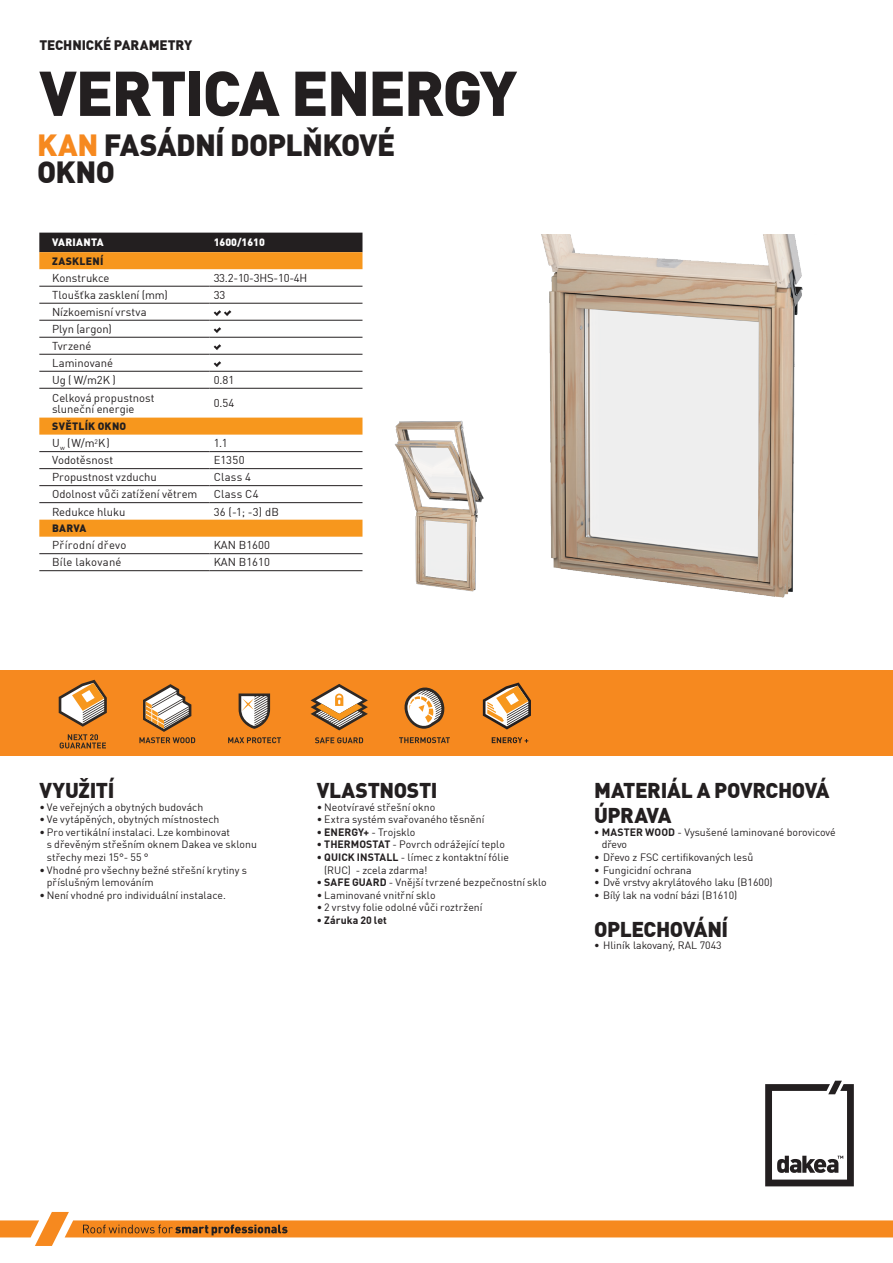
<style>
.page{position:relative;width:893px;height:1263px;background:#fff}
.page>*{position:absolute;margin:0;border:0;box-sizing:border-box;transform-origin:0 0}
.t1{font:900 62.25px "DIN Offc Pro";letter-spacing:-.03em;color:#231f20}
.t2{font:900 30px/27px "DIN Offc Pro";letter-spacing:-.025em;color:#231f20}
.t3{font:900 21px/25.2px "DIN Offc Pro";letter-spacing:-.02em;color:#231f20}
.t4{font:900 13.5px "DIN Offc Pro";letter-spacing:-.005em;color:#231f20}
.t5{font:11.25px/10.5px "DIN Offc Pro";color:#231f20}
.t6{font:11.25px "DIN Offc Pro";letter-spacing:-.02em;color:#231f20}
.t7{font:11.25px "DIN Offc Pro";letter-spacing:.025em;color:#231f20}
.t8{font:11.25px "DIN Offc Pro";letter-spacing:.02em;color:#231f20}
.t9{font:10.5px/12.6px "DIN Offc Pro";color:#231f20}
.t10{font:900 10.5px "DIN Offc Pro";letter-spacing:.02em;color:#231f20}
.t11{font:700 10.5px "DIN Offc Pro";letter-spacing:.005em;color:#231f20}
.Paragraph_Style_1{font:900 10.5px "DIN Offc Pro";color:#fff}
.Paragraph_Style_1-2{font:900 10.5px "DIN Offc Pro";letter-spacing:.03em;color:#fff}
.s1{color:#f6891f}
.s2{font-weight:700}
</style>
<div class="page">
<svg style="left:765px;top:1081px;width:89px;height:105px"></svg>
<svg style="left:0;top:1212px;width:893px;height:34px"></svg>
<img style="left:541px;top:235px;width:262px;height:363px">
<div style="left:39px;top:233px;width:323px;height:19px;background:#231f20"></div>
<svg style="left:39px;top:252px;width:323px;height:285px"></svg>
<hr style="left:39px;top:451px;width:170px;height:1px;background:#231f20">
<hr style="left:209px;top:451px;width:153px;height:1px;background:#231f20">
<hr style="left:39px;top:468px;width:170px;height:1px;background:#231f20">
<hr style="left:209px;top:468px;width:153px;height:1px;background:#231f20">
<hr style="left:39px;top:485px;width:170px;height:1px;background:#231f20">
<hr style="left:209px;top:485px;width:153px;height:1px;background:#231f20">
<hr style="left:39px;top:502px;width:170px;height:1px;background:#231f20">
<hr style="left:209px;top:502px;width:153px;height:1px;background:#231f20">
<hr style="left:39px;top:553px;width:170px;height:1px;background:#231f20">
<hr style="left:209px;top:553px;width:153px;height:1px;background:#231f20">
<hr style="left:39px;top:570px;width:170px;height:1px;background:#231f20">
<hr style="left:209px;top:570px;width:153px;height:1px;background:#231f20">
<hr style="left:39px;top:286px;width:170px;height:1px;background:#231f20">
<hr style="left:209px;top:286px;width:153px;height:1px;background:#231f20">
<hr style="left:39px;top:303px;width:170px;height:1px;background:#231f20">
<hr style="left:209px;top:303px;width:153px;height:1px;background:#231f20">
<hr style="left:39px;top:320px;width:170px;height:1px;background:#231f20">
<hr style="left:209px;top:320px;width:153px;height:1px;background:#231f20">
<hr style="left:39px;top:337px;width:170px;height:1px;background:#231f20">
<hr style="left:209px;top:337px;width:153px;height:1px;background:#231f20">
<hr style="left:39px;top:354px;width:170px;height:1px;background:#231f20">
<hr style="left:209px;top:354px;width:153px;height:1px;background:#231f20">
<hr style="left:39px;top:371px;width:170px;height:1px;background:#231f20">
<hr style="left:209px;top:371px;width:153px;height:1px;background:#231f20">
<hr style="left:39px;top:388px;width:170px;height:1px;background:#231f20">
<hr style="left:209px;top:388px;width:153px;height:1px;background:#231f20">
<svg style="left:214px;top:310px;width:17px;height:6px"></svg>
<svg style="left:214px;top:327px;width:7px;height:6px"></svg>
<svg style="left:214px;top:344px;width:7px;height:6px"></svg>
<svg style="left:214px;top:361px;width:7px;height:6px"></svg>
<img style="left:394px;top:420px;width:90px;height:172px">
<div style="left:0;top:671px;width:893px;height:85px;background:#f6891f"></div>
<svg style="left:139px;top:684px;width:56px;height:59px"></svg>
<svg style="left:239px;top:693px;width:31px;height:36px"></svg>
<svg style="left:228px;top:737px;width:53px;height:6px"></svg>
<svg style="left:315px;top:737px;width:48px;height:6px"></svg>
<svg style="left:311px;top:684px;width:57px;height:46px"></svg>
<svg style="left:59px;top:680px;width:48px;height:47px"></svg>
<svg style="left:60px;top:734px;width:46px;height:14px"></svg>
<svg style="left:492px;top:737px;width:36px;height:6px"></svg>
<svg style="left:483px;top:682px;width:48px;height:47px"></svg>
<svg style="left:399px;top:737px;width:51px;height:6px"></svg>
<svg style="left:404px;top:687px;width:41px;height:42px"></svg>
<p class="t4" style="left:39px;top:33px;width:154px">TECHNICKÉ PARAMETRY</p>
<p class="t1" style="left:39px;top:40px;width:479px">VERTICA ENERGY</p>
<p class="t2" style="left:37px;top:127px;width:360px"><span class="s1">KAN</span> FASÁDNÍ DOPLŇKOVÉ<br>OKNO</p>
<p class="Paragraph_Style_1-2" style="left:52px;top:234px;width:53px">VARIANTA</p>
<p class="Paragraph_Style_1" style="left:214px;top:234px;width:53px">1600/1610</p>
<p class="t10" style="left:52px;top:252px;width:53px">ZASKLENÍ</p>
<p class="t5" style="left:52px;top:271px;width:59px">Konstrukce</p>
<p class="t6" style="left:214px;top:269px;width:95px">33.2-10-3HS-10-4H</p>
<p class="t5" style="left:52px;top:289px;width:117px">Tloušťka zasklení (mm)</p>
<p class="t5" style="left:214px;top:289px;width:13px">33</p>
<p class="t5" style="left:52px;top:306px;width:96px">Nízkoemisní vrstva</p>
<p class="t5" style="left:52px;top:323px;width:61px">Plyn (argon)</p>
<p class="t5" style="left:52px;top:340px;width:41px">Tvrzené</p>
<p class="t5" style="left:52px;top:357px;width:62px">Laminované</p>
<p class="t5" style="left:52px;top:374px;width:65px">Ug ( W/m2K )</p>
<p class="t5" style="left:214px;top:374px;width:22px">0.81</p>
<p class="t5" style="left:52px;top:392px;width:104px">Celková propustnost sluneční energie</p>
<p class="t5" style="left:214px;top:397px;width:22px">0.54</p>
<p class="t10" style="left:52px;top:417px;width:76px">SVĚTLÍK OKNO</p>
<p class="t5" style="left:52px;top:437px;width:59px">U<sub>w</sub> (W/m<sup>2</sup>K)</p>
<p class="t5" style="left:214px;top:437px;width:15px">1.1</p>
<p class="t5" style="left:52px;top:454px;width:63px">Vodotěsnost</p>
<p class="t5" style="left:214px;top:454px;width:32px">E1350</p>
<p class="t5" style="left:52px;top:471px;width:106px">Propustnost vzduchu</p>
<p class="t5" style="left:214px;top:471px;width:39px">Class 4</p>
<p class="t5" style="left:52px;top:488px;width:147px">Odolnost vůči zatížení větrem</p>
<p class="t5" style="left:214px;top:488px;width:47px">Class C4</p>
<p class="t5" style="left:52px;top:505px;width:75px">Redukce hluku</p>
<p class="t5" style="left:214px;top:505px;width:67px">36 (-1; -3) dB</p>
<p class="t10" style="left:52px;top:519px;width:36px">BARVA</p>
<p class="t7" style="left:52px;top:536px;width:76px">Přírodní dřevo</p>
<p class="t5" style="left:214px;top:539px;width:58px">KAN B1600</p>
<p class="t8" style="left:52px;top:554px;width:71px">Bíle lakované</p>
<p class="t5" style="left:214px;top:556px;width:58px">KAN B1610</p>
<p class="t3" style="left:39px;top:775px;width:77px">VYUŽITÍ</p>
<p class="t9" style="left:39px;top:799px;width:166px">• Ve veřejných a obytných budovách</p>
<p class="t9" style="left:39px;top:812px;width:182px">• Ve vytápěných, obytných místnostech</p>
<p class="t9" style="left:47px;top:825px;width:212px;text-indent:-8px">• Pro vertikální instalaci. Lze kombinovat<br>s dřevěným střešním oknem Dakea ve sklonu střechy mezi 15°- 55 °</p>
<p class="t9" style="left:47px;top:862px;width:202px;text-indent:-8px">• Vhodné pro všechny bežné střešní krytiny s příslušným lemováním</p>
<p class="t9" style="left:39px;top:888px;width:188px">• Není vhodné pro individuální instalace.</p>
<p class="t3" style="left:317px;top:775px;width:122px">VLASTNOSTI</p>
<p class="t9" style="left:317px;top:799px;width:120px">• Neotvíravé střešní okno</p>
<p class="t9" style="left:317px;top:812px;width:169px">• Extra systém svařovaného těsnění</p>
<p class="t9" style="left:317px;top:825px;width:100px"><span class="s2">• ENERGY+</span> - Trojsklo</p>
<p class="t9" style="left:317px;top:837px;width:190px"><span class="s2">• THERMOSTAT</span> - Povrch odrážející teplo</p>
<p class="t9" style="left:324px;top:850px;width:186px;text-indent:-8px"><span class="s2">• QUICK INSTALL</span> - límec z kontaktní fólie (RUC) - zcela zdarma!</p>
<p class="t9" style="left:317px;top:875px;width:231px"><span class="s2">• SAFE GUARD</span> - Vnější tvrzené bezpečnostní sklo</p>
<p class="t9" style="left:317px;top:888px;width:120px">• Laminované vnitřní sklo</p>
<p class="t9" style="left:317px;top:900px;width:167px">• 2 vrstvy folie odolné vůči roztržení</p>
<p class="t11" style="left:317px;top:911px;width:72px">• Záruka 20 let</p>
<p class="t3" style="left:594px;top:775px;width:237px">MATERIÁL A POVRCHOVÁ<br>ÚPRAVA</p>
<p class="t9" style="left:602px;top:825px;width:235px;text-indent:-8px"><span class="s2">• MASTER WOOD</span> - Vysušené laminované borovicové dřevo</p>
<p class="t9" style="left:594px;top:850px;width:161px">• Dřevo z FSC certifikovaných lesů</p>
<p class="t9" style="left:594px;top:862px;width:99px">• Fungicidní ochrana</p>
<p class="t9" style="left:594px;top:875px;width:180px">• Dvě vrstvy akrylátového laku (B1600)</p>
<p class="t9" style="left:594px;top:888px;width:145px">• Bílý lak na vodní bázi (B1610)</p>
<p class="t3" style="left:594px;top:913px;width:135px">OPLECHOVÁNÍ</p>
<p class="t9" style="left:594px;top:938px;width:129px">• Hliník lakovaný, RAL 7043</p>
</div>
